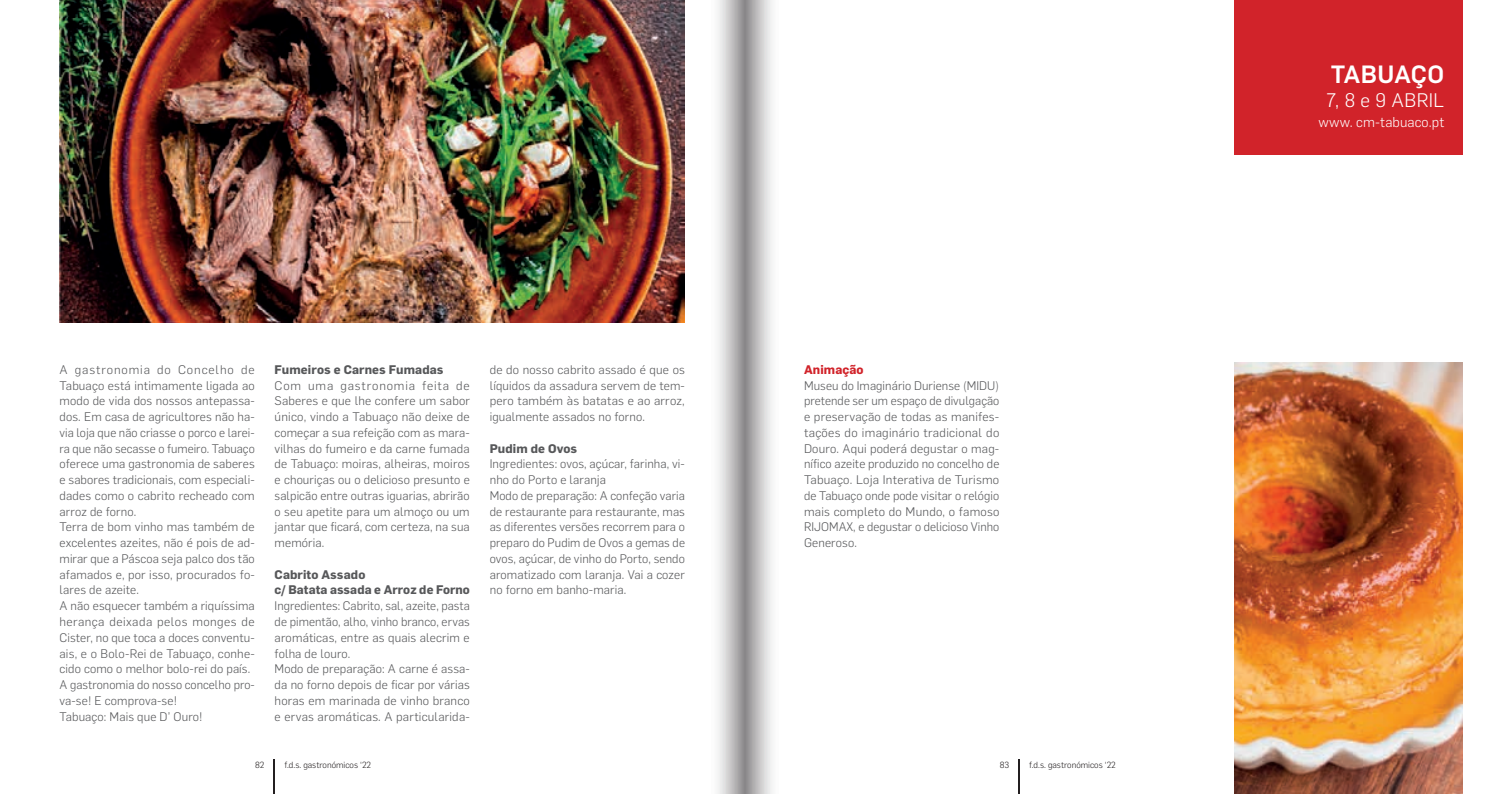
<style>
.page{position:relative;width:1489px;height:794px;background:#fff}
.page>*{position:absolute;margin:0;border:0;box-sizing:border-box;transform-origin:0 0}
.t1{font:500 24.5px "Flama";letter-spacing:.01em;color:#fff}
.t2{font:300 19.25px "Flama";letter-spacing:.02em;color:#fff}
.t3{font:300 14px "Flama";letter-spacing:.01em;color:#fff}
.t4{font:300 12.25px/15.8px "Flama";letter-spacing:.01em;color:#57585a;text-align:justify}
.t5{font:700 12.25px/15.8px "Flama";letter-spacing:.01em;color:#57585a}
.t6{font:700 12.25px "Flama";letter-spacing:.01em;color:#d1232a}
.t7{font:300 8.75px "Flama";color:#231f20}
</style>
<div class="page">
<hr style="left:1018px;top:759px;width:1px;height:35px;background:#231f20">
<hr style="left:273px;top:759px;width:2px;height:35px;background:#231f20">
<div style="left:1234px;top:0;width:228px;height:155px;background:#d1232a"></div>
<img style="left:60px;top:0;width:625px;height:322px">
<img style="left:1234px;top:362px;width:228px;height:432px">
<svg style="left:744px;top:0;width:28px;height:794px;background:#c0bfc0"></svg>
<svg style="left:718px;top:0;width:26px;height:794px;background:#c4c3c4"></svg>
<p class="t4" style="left:60px;top:361px;width:197px;text-align:left">A gastronomia do Concelho de<br>Tabuaço está intimamente ligada ao modo de vida dos nossos antepassa&shy;dos. Em casa de agricultores não ha&shy;via loja que não criasse o porco e larei&shy;ra que não secasse o fumeiro. Tabuaço oferece uma gastronomia de saberes e sabores tradicionais, com especiali&shy;dades como o cabrito recheado com arroz de forno.<br>Terra de bom vinho mas também de excelentes azeites, não é pois de ad&shy;mirar que a Páscoa seja palco dos tão afamados e, por isso, procurados fo&shy;lares de azeite.<br>A não esquecer também a riquíssima herança deixada pelos monges de<br>Cister, no que toca a doces conventu&shy;ais, e o Bolo-Rei de Tabuaço, conhe&shy;cido como o melhor bolo-rei do país.<br>A gastronomia do nosso concelho pro&shy;va-se! E comprova-se!<br>Tabuaço: Mais que D’ Ouro!</p>
<p class="t5" style="left:274px;top:361px;width:170px">Fumeiros e Carnes Fumadas</p>
<p class="t4" style="left:274px;top:377px;width:197px">Com uma gastronomia feita de Saberes e que lhe confere um sabor único, vindo a Tabuaço não deixe de começar a sua refeição com as mara&shy;vilhas do fumeiro e da carne fumada de Tabuaço: moiras, alheiras, moiros e chouriças ou o delicioso presunto e salpicão entre outras iguarias, abrirão o seu apetite para um almoço ou um jantar que ficará, com certeza, na sua memória.</p>
<p class="t5" style="left:274px;top:565px;width:197px">Cabrito Assado<br>c/ Batata assada e Arroz de Forno</p>
<p class="t4" style="left:274px;top:597px;width:197px;text-align:left">Ingredientes: Cabrito, sal, azeite, pasta de pimentão, alho, vinho branco, ervas aromáticas, entre as quais alecrim e folha de louro.<br>Modo de preparação: A carne é assa&shy;da no forno depois de ficar por várias horas em marinada de vinho branco e ervas aromáticas. A particularida-</p>
<p class="t4" style="left:489px;top:361px;width:197px">de do nosso cabrito assado é que os líquidos da assadura servem de tem&shy;pero também às batatas e ao arroz, igualmente assados no forno.</p>
<p class="t5" style="left:489px;top:439px;width:89px">Pudim de Ovos</p>
<p class="t4" style="left:489px;top:455px;width:197px;text-align:left">Ingredientes: ovos, açúcar, farinha, vi&shy;nho do Porto e laranja<br>Modo de preparação: A confeção varia de restaurante para restaurante, mas as diferentes versões recorrem para o preparo do Pudim de Ovos a gemas de ovos, açúcar, de vinho do Porto, sendo aromatizado com laranja. Vai a cozer no forno em banho-maria.</p>
<p class="t6" style="left:804px;top:361px;width:61px">Animação</p>
<p class="t4" style="left:804px;top:377px;width:197px">Museu do Imaginário Duriense (MIDU) pretende ser um espaço de divulgação e preservação de todas as manifes&shy;tações do imaginário tradicional do Douro. Aqui poderá degustar o mag&shy;nífico azeite produzido no concelho de Tabuaço. Loja Interativa de Turismo de Tabuaço onde pode visitar o relógio mais completo do Mundo, o famoso RIJOMAX, e degustar o delicioso Vinho Generoso.</p>
<p class="t7" style="left:255px;top:758px;width:11px">82</p>
<p class="t7" style="left:284px;top:758px;width:88px">f.d.s. gastronómicos ‘22</p>
<p class="t7" style="left:999px;top:758px;width:11px">83</p>
<p class="t7" style="left:1029px;top:758px;width:88px">f.d.s. gastronómicos ‘22</p>
<h1 class="t1" style="left:1330px;top:56px;width:115px">TABUAÇO</h1>
<h2 class="t2" style="left:1326px;top:87px;width:119px">7, 8 e 9 ABRIL</h2>
<p class="t3" style="left:1318px;top:112px;width:127px">www. cm-tabuaco.pt</p>
</div>
